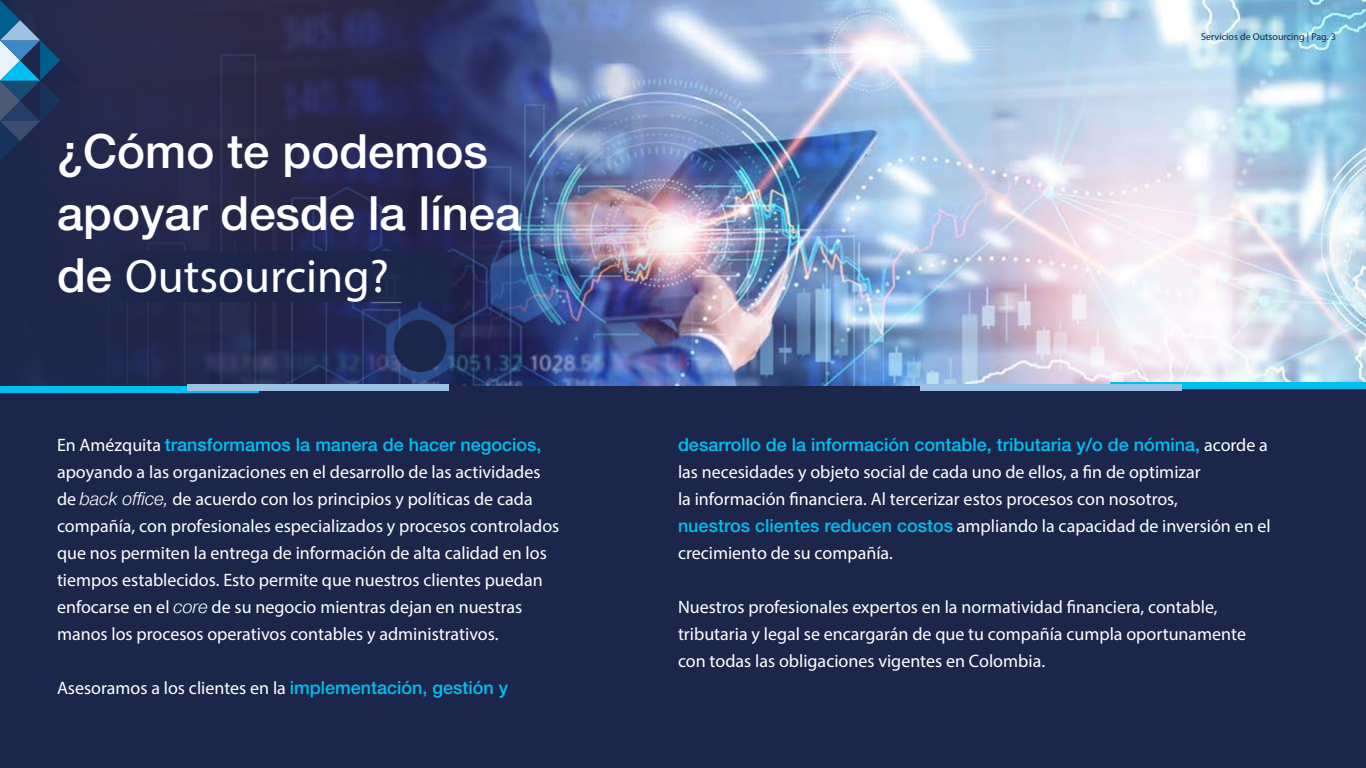
<style>
.page{position:relative;width:1366px;height:768px;background:#fff}
.page>*{position:absolute;margin:0;border:0;box-sizing:border-box;transform-origin:0 0}
.t1{font:500 47.2px/61.8px "Helvetica Neue";color:#fff}
.t2{font:47.2px "Myriad Pro";color:#fff}
.t3{font:18px/27px "Myriad Pro";color:#fff}
.t4{font:500 18px "Helvetica Neue";color:#00bff2}
.t5{font:10px "Myriad Pro";color:#1c264a}
.s1{font-family:"Helvetica Neue";font-weight:500}
.s2{font-family:"Myriad Pro";font-weight:400;color:#fff}
.s3{font-family:"Helvetica Neue";font-style:italic}
.s4{font-family:"Helvetica Neue";font-weight:500;color:#00bff2}
</style>
<div class="page">
<img style="left:730px;top:0;width:636px;height:386px">
<div style="left:0;top:386px;width:1366px;height:382px;background:#1c264a"></div>
<img style="left:0;top:0;width:730px;height:393px">
<svg style="left:0;top:0;width:80px;height:161px;background:#2a4368"></svg>
<div style="left:120px;top:251px;width:332px;height:51px;background:#1c264a"></div>
<div style="left:394px;top:320px;width:52px;height:52px;background:#1c264a;border-radius:50%"></div>
<div style="left:0;top:386px;width:258px;height:7px;background:#00bff2"></div>
<div style="left:1111px;top:382px;width:255px;height:7px;background:#00bff2"></div>
<div style="left:188px;top:384px;width:261px;height:7px;background:#9cc2e3"></div>
<div style="left:920px;top:384px;width:261px;height:7px;background:#9cc2e3"></div>
<h1 class="t1" style="left:57px;top:120px;width:466px">¿Cómo te podemos apoyar desde la línea</h1>
<h1 class="t2" style="left:57px;top:247px;width:333px"><span class="s1">de</span> Outsourcing?</h1>
<p class="t4" style="left:57px;top:434px;width:486px"><span class="s2">En Amézquita</span> transformamos la manera de hacer negocios,</p>
<p class="t3" style="left:57px;top:458px;width:504px">apoyando a las organizaciones en el desarrollo de las actividades de <span class="s3">back office,</span> de acuerdo con los principios y políticas de cada compañía, con profesionales especializados y procesos controlados que nos permiten la entrega de información de alta calidad en los tiempos establecidos. Esto permite que nuestros clientes puedan enfocarse en el <span class="s3">core</span> de su negocio mientras dejan en nuestras manos los procesos operativos contables y administrativos.</p>
<p class="t3" style="left:57px;top:674px;width:453px">Asesoramos a los clientes en la <span class="s4">implementación, gestión y</span></p>
<p class="t5" style="left:1201px;top:30px;width:136px">Servicios de Outsourcing | Pag. 3</p>
<p class="t4" style="left:678px;top:434px;width:591px">desarrollo de la información contable, tributaria y/o de nómina, <span class="s2">acorde a</span></p>
<p class="t3" style="left:678px;top:458px;width:594px">las necesidades y objeto social de cada uno de ellos, a fin de optimizar<br>la información financiera. Al tercerizar estos procesos con nosotros,<br><span class="s4">nuestros clientes reducen costos</span> ampliando la capacidad de inversión en el crecimiento de su compañía.</p>
<p class="t3" style="left:678px;top:593px;width:570px">Nuestros profesionales expertos en la normatividad financiera, contable, tributaria y legal se encargarán de que tu compañía cumpla oportunamente con todas las obligaciones vigentes en Colombia.</p>
</div>
